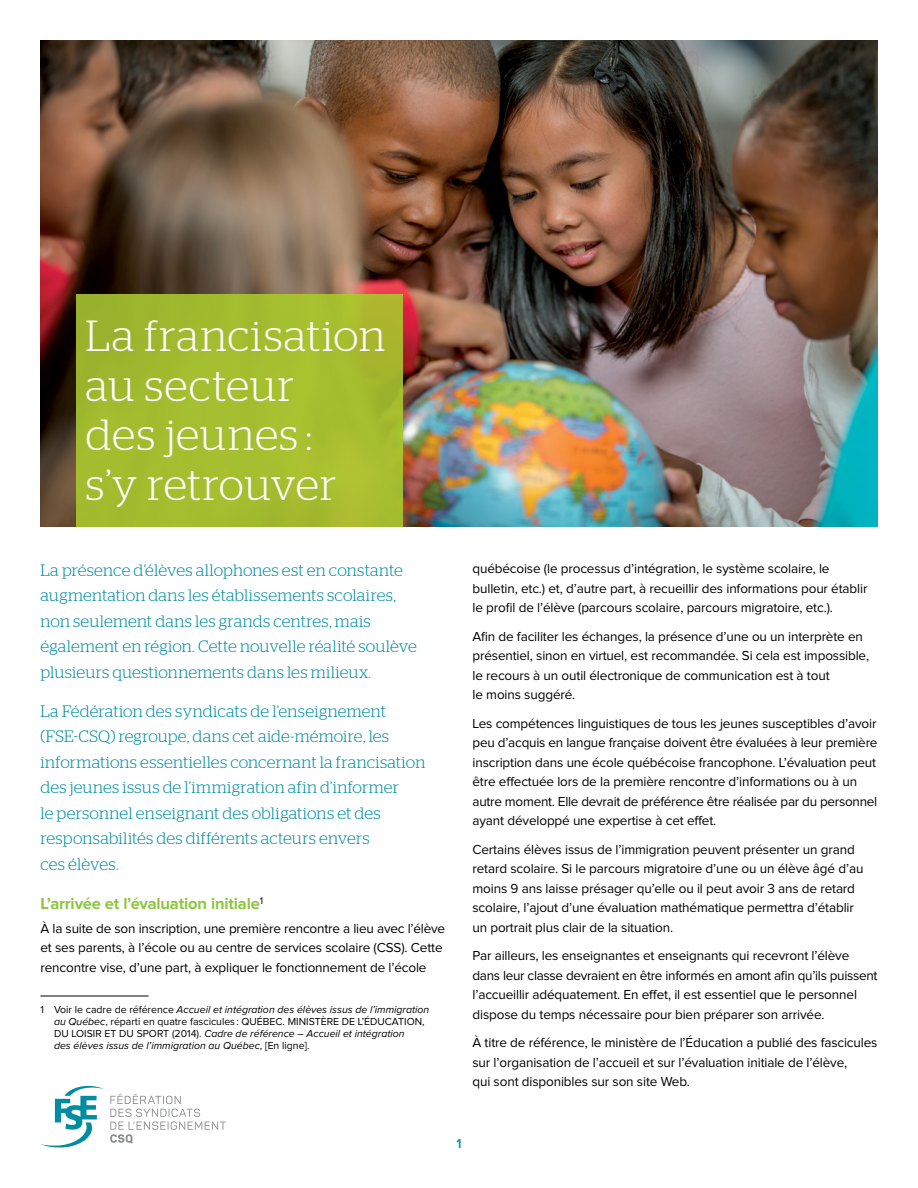
<style>
.page{position:relative;width:918px;height:1188px;background:#fff}
.page>*{position:absolute;margin:0;border:0;box-sizing:border-box;transform-origin:0 0}
.t1{font:300 43.5px/49.5px "Stag";letter-spacing:.02em;color:#fff}
.t2{font:300 16.5px/25.5px "Stag";letter-spacing:.015em;color:#008da1}
.t3{font:700 16.5px "Proxima Nova";letter-spacing:-.01em;color:#8dc63f}
.t4{font:13.5px/19.5px "Proxima Nova";letter-spacing:-.01em;color:#000}
.t5{font:600 13.5px "Proxima Nova";color:#008da1}
.t6{font:italic 10.5px/12px "Proxima Nova";color:#000}
.s1{font-style:normal}
</style>
<div class="page">
<hr style="left:40px;top:996px;width:108px;height:1px;background:#000">
<img style="left:40px;top:40px;width:838px;height:486px">
<div style="left:76px;top:294px;width:327px;height:232px;background:#a4bd2f"></div>
<svg style="left:110px;top:1094px;width:116px;height:50px"></svg>
<svg style="left:41px;top:1086px;width:63px;height:62px"></svg>
<h1 class="t1" style="left:86px;top:310px;width:302px">La francisation au secteur<br>des jeunes :<br>s’y retrouver</h1>
<p class="t2" style="left:40px;top:557px;width:378px">La présence d’élèves allophones est en constante augmentation dans les établissements scolaires, non seulement dans les grands centres, mais également en région. Cette nouvelle réalité soulève plusieurs questionnements dans les milieux.</p>
<p class="t2" style="left:40px;top:698px;width:386px">La Fédération des syndicats de l’enseignement (FSE-CSQ) regroupe, dans cet aide-mémoire, les informations essentielles concernant la francisation des jeunes issus de l’immigration afin d’informer<br>le personnel enseignant des obligations et des responsabilités des différents acteurs envers<br>ces élèves.</p>
<p class="t3" style="left:40px;top:896px;width:224px">L’arrivée et l’évaluation initiale<sup>1</sup></p>
<p class="t4" style="left:40px;top:919px;width:406px">À la suite de son inscription, une première rencontre a lieu avec l’élève et ses parents, à l’école ou au centre de services scolaire (CSS). Cette rencontre vise, d’une part, à expliquer le fonctionnement de l’école</p>
<p class="t6" style="left:54px;top:1003px;width:377px;text-indent:-14px"><span class="s1">1 Voir le cadre de référence</span> Accueil et intégration des élèves issus de l’immigration au Québec<span class="s1">, réparti en quatre fascicules : QUÉBEC. MINISTÈRE DE L’ÉDUCATION, DU LOISIR ET DU SPORT (2014).</span> Cadre de référence – Accueil et intégration<br>des élèves issus de l’immigration au Québec<span class="s1">, [En ligne].</span></p>
<p class="t4" style="left:472px;top:559px;width:397px">québécoise (le processus d’intégration, le système scolaire, le bulletin, etc.) et, d’autre part, à recueillir des informations pour établir le profil de l’élève (parcours scolaire, parcours migratoire, etc.).</p>
<p class="t4" style="left:472px;top:627px;width:398px">Afin de faciliter les échanges, la présence d’une ou un interprète en présentiel, sinon en virtuel, est recommandée. Si cela est impossible, le recours à un outil électronique de communication est à tout<br>le moins suggéré.</p>
<p class="t4" style="left:472px;top:714px;width:407px">Les compétences linguistiques de tous les jeunes susceptibles d’avoir peu d’acquis en langue française doivent être évaluées à leur première inscription dans une école québécoise francophone. L’évaluation peut être effectuée lors de la première rencontre d’informations ou à un autre moment. Elle devrait de préférence être réalisée par du personnel ayant développé une expertise à cet effet.</p>
<p class="t4" style="left:472px;top:840px;width:392px">Certains élèves issus de l’immigration peuvent présenter un grand retard scolaire. Si le parcours migratoire d’une ou un élève âgé d’au moins 9 ans laisse présager qu’elle ou il peut avoir 3 ans de retard scolaire, l’ajout d’une évaluation mathématique permettra d’établir un portrait plus clair de la situation.</p>
<p class="t4" style="left:472px;top:946px;width:407px">Par ailleurs, les enseignantes et enseignants qui recevront l’élève dans leur classe devraient en être informés en amont afin qu’ils puissent l’accueillir adéquatement. En effet, il est essentiel que le personnel dispose du temps nécessaire pour bien préparer son arrivée.</p>
<p class="t4" style="left:472px;top:1033px;width:407px">À titre de référence, le ministère de l’Éducation a publié des fascicules sur l’organisation de l’accueil et sur l’évaluation initiale de l’élève,<br>qui sont disponibles sur son site Web.</p>
<p class="t5" style="left:456px;top:1137px;width:7px">1</p>
</div>
